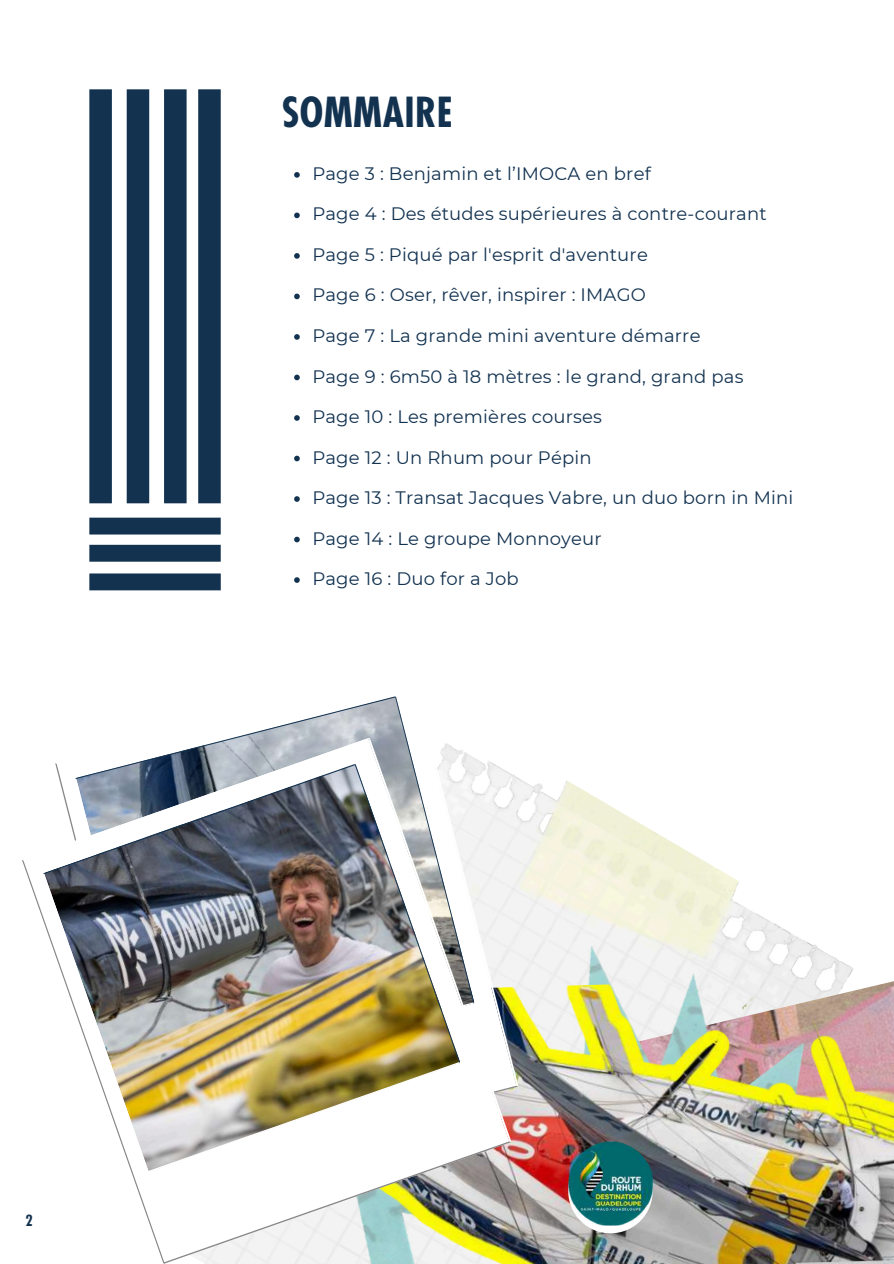
<style>
.page{position:relative;width:894px;height:1264px;background:#fff}
.page>*{position:absolute;margin:0;border:0;box-sizing:border-box;transform-origin:0 0}
.t1{font:700 condensed 40.35px "Futura";letter-spacing:.01em;color:#123250}
.t2{font:18px "Montserrat";letter-spacing:.01em;color:#123250}
.t3{font:700 condensed 15px "Futura";color:#123250}
</style>
<div class="page">
<div style="left:198px;top:89px;width:23px;height:414px;background:#123250"></div>
<div style="left:164px;top:89px;width:22px;height:414px;background:#123250"></div>
<div style="left:127px;top:89px;width:22px;height:414px;background:#123250"></div>
<div style="left:89px;top:517px;width:132px;height:17px;background:#123250"></div>
<div style="left:89px;top:545px;width:132px;height:16px;background:#123250"></div>
<div style="left:89px;top:573px;width:132px;height:17px;background:#123250"></div>
<div style="left:89px;top:89px;width:23px;height:414px;background:#123250"></div>
<img style="left:518px;top:778px;width:221px;height:107px">
<img style="left:518px;top:885px;width:335px;height:88px">
<img style="left:518px;top:973px;width:375px;height:290px">
<img style="left:22px;top:696px;width:496px;height:567px">
<img style="left:368px;top:739px;width:143px;height:402px">
<svg style="left:568px;top:1225px;width:84px;height:8px"></svg>
<img style="left:568px;top:1141px;width:84px;height:84px">
<svg style="left:294px;top:172px;width:6px;height:6px"></svg>
<svg style="left:294px;top:212px;width:6px;height:6px"></svg>
<svg style="left:294px;top:253px;width:6px;height:6px"></svg>
<svg style="left:294px;top:293px;width:6px;height:6px"></svg>
<svg style="left:294px;top:334px;width:6px;height:6px"></svg>
<svg style="left:294px;top:374px;width:6px;height:6px"></svg>
<svg style="left:294px;top:415px;width:6px;height:6px"></svg>
<svg style="left:294px;top:455px;width:6px;height:6px"></svg>
<svg style="left:294px;top:496px;width:6px;height:6px"></svg>
<svg style="left:294px;top:536px;width:6px;height:6px"></svg>
<svg style="left:294px;top:577px;width:6px;height:6px"></svg>
<p class="t3" style="left:25px;top:1210px;width:9px">2</p>
<h1 class="t1" style="left:282px;top:86px;width:172px">SOMMAIRE</h1>
<p class="t2" style="left:312px;top:162px;width:340px">Page 3 : Benjamin et l’IMOCA en bref</p>
<p class="t2" style="left:312px;top:203px;width:455px">Page 4 : Des études supérieures à contre-courant</p>
<p class="t2" style="left:312px;top:243px;width:337px">Page 5 : Piqué par l'esprit d'aventure</p>
<p class="t2" style="left:312px;top:284px;width:335px">Page 6 : Oser, rêver, inspirer : IMAGO</p>
<p class="t2" style="left:312px;top:324px;width:389px">Page 7 : La grande mini aventure démarre</p>
<p class="t2" style="left:312px;top:365px;width:432px">Page 9 : 6m50 à 18 mètres : le grand, grand pas</p>
<p class="t2" style="left:312px;top:405px;width:291px">Page 10 : Les premières courses</p>
<p class="t2" style="left:312px;top:446px;width:281px">Page 12 : Un Rhum pour Pépin</p>
<p class="t2" style="left:312px;top:486px;width:482px">Page 13 : Transat Jacques Vabre, un duo born in Mini</p>
<p class="t2" style="left:312px;top:527px;width:291px">Page 14 : Le groupe Monnoyeur</p>
<p class="t2" style="left:312px;top:567px;width:208px">Page 16 : Duo for a Job</p>
</div>
